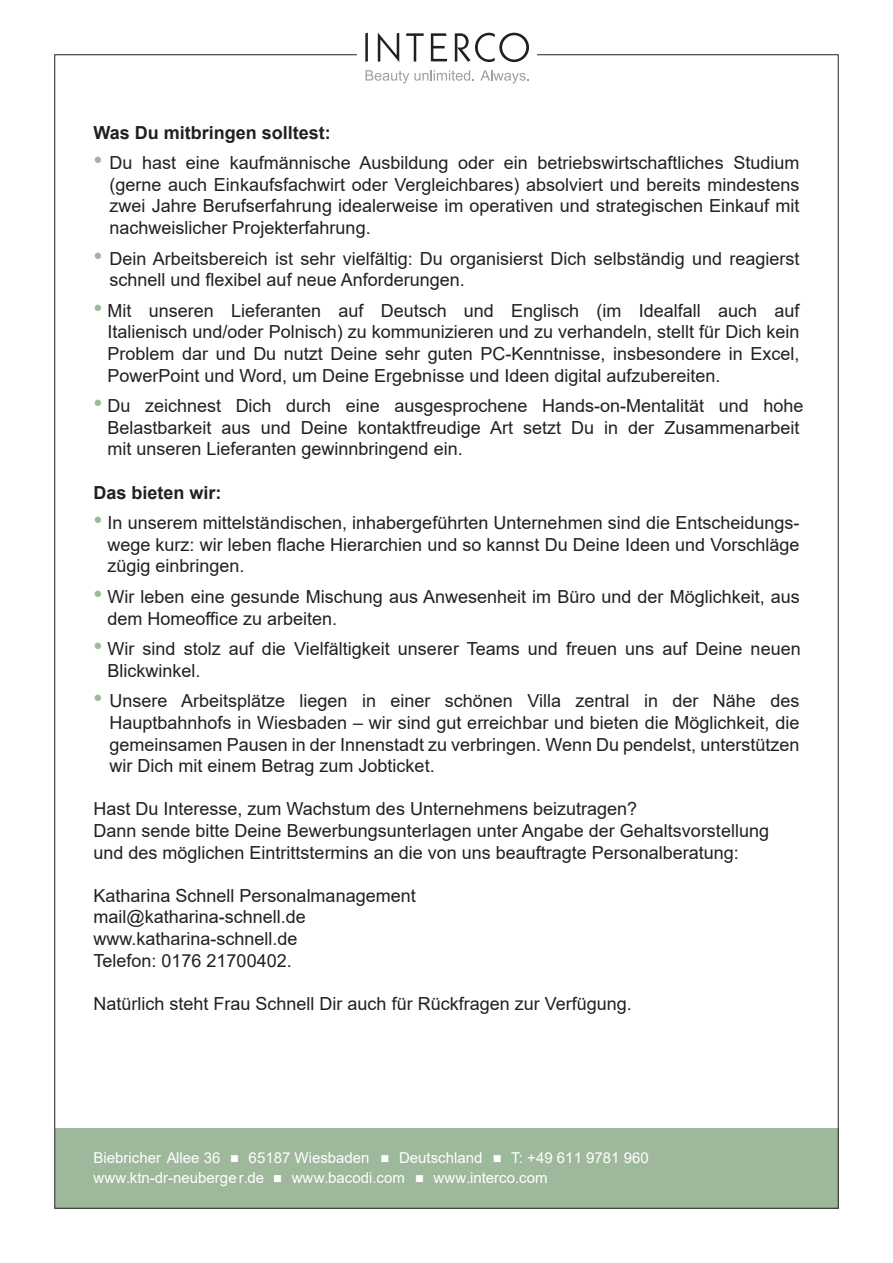
<style>
.page{position:relative;width:893px;height:1263px;background:#fff}
.page>*{position:absolute;margin:0;border:0;box-sizing:border-box;transform-origin:0 0}
.t1{font:18px/21.6px "Arial";color:#231f20}
.t2{font:700 18px "Arial";color:#231f20}
.t3{font:15px/19.5px "Arial";color:#fff}
.s1{font-size:25.5px;color:#9eb89c}
</style>
<div class="page">
<div style="left:55px;top:1128px;width:783px;height:80px;background:#9eb89c"></div>
<svg style="left:365px;top:33px;width:164px;height:29px"></svg>
<svg style="left:366px;top:70px;width:108px;height:14px"></svg>
<svg style="left:480px;top:70px;width:49px;height:14px"></svg>
<p class="t2" style="left:94px;top:120px;width:239px">Was Du mitbringen solltest:</p>
<p class="t1" style="left:110px;top:152px;width:691px;text-align:justify;text-indent:-16px"><span class="s1">•</span> Du hast eine kaufmännische Ausbildung oder ein betriebswirtschaftliches Studium (gerne auch Einkaufsfachwirt oder Vergleichbares) absolviert und bereits mindestens zwei Jahre Berufserfahrung idealerweise im operativen und strategischen Einkauf mit nachweislicher Projekterfahrung.</p>
<p class="t1" style="left:110px;top:247px;width:691px;text-indent:-16px"><span class="s1">•</span> Dein Arbeitsbereich ist sehr vielfältig: Du organisierst Dich selbständig und reagierst schnell und flexibel auf neue Anforderungen.</p>
<p class="t1" style="left:107px;top:300px;width:693px;text-align:justify;text-indent:-14px"><span class="s1">•</span> Mit unseren Lieferanten auf Deutsch und Englisch (im Idealfall auch auf Italienisch und/oder Polnisch) zu kommunizieren und zu verhandeln, stellt für Dich kein Problem dar und Du nutzt Deine sehr guten PC-Kenntnisse, insbesondere in Excel, PowerPoint und Word, um Deine Ergebnisse und Ideen digital aufzubereiten.</p>
<p class="t1" style="left:107px;top:395px;width:697px;text-indent:-14px"><span class="s1">•</span> Du zeichnest Dich durch eine ausgesprochene Hands-on-Mentalität und hohe<br>Belastbarkeit aus und Deine kontaktfreudige Art setzt Du in der Zusammenarbeit mit unseren Lieferanten gewinnbringend ein.</p>
<p class="t2" style="left:94px;top:480px;width:130px">Das bieten wir:</p>
<p class="t1" style="left:107px;top:512px;width:693px;text-align:justify;text-indent:-14px"><span class="s1">•</span> In unserem mittelständischen, inhabergeführten Unternehmen sind die Entscheidungs&shy;wege kurz: wir leben flache Hierarchien und so kannst Du Deine Ideen und Vorschläge zügig einbringen.</p>
<p class="t1" style="left:107px;top:586px;width:694px;text-indent:-14px"><span class="s1">•</span> Wir leben eine gesunde Mischung aus Anwesenheit im Büro und der Möglichkeit, aus dem Homeoffice zu arbeiten.</p>
<p class="t1" style="left:107px;top:638px;width:695px;text-indent:-14px"><span class="s1">•</span> Wir sind stolz auf die Vielfältigkeit unserer Teams und freuen uns auf Deine neuen<br>Blickwinkel.</p>
<p class="t1" style="left:110px;top:690px;width:691px;text-align:justify;text-indent:-16px"><span class="s1">•</span> Unsere Arbeitsplätze liegen in einer schönen Villa zentral in der Nähe des Hauptbahnhofs in Wiesbaden – wir sind gut erreichbar und bieten die Möglichkeit, die gemeinsamen Pausen in der Innenstadt zu verbringen. Wenn Du pendelst, unterstützen wir Dich mit einem Betrag zum Jobticket.</p>
<p class="t1" style="left:94px;top:798px;width:677px">Hast Du Interesse, zum Wachstum des Unternehmens beizutragen?<br>Dann sende bitte Deine Bewerbungsunterlagen unter Angabe der Gehaltsvorstellung und des möglichen Eintrittstermins an die von uns beauftragte Personalberatung:</p>
<p class="t1" style="left:94px;top:885px;width:324px">Katharina Schnell Personalmanagement mail@katharina-schnell.de www.katharina-schnell.de<br>Telefon: 0176 21700402.</p>
<p class="t1" style="left:94px;top:993px;width:540px">Natürlich steht Frau Schnell Dir auch für Rückfragen zur Verfügung.</p>
<p class="t3" style="left:93px;top:1148px;width:557px">Biebricher Allee 36 ■ 65187 Wiesbaden ■ Deutschland ■ T: +49 611 9781 960 www.ktn-dr-neuberge r.de ■ www.bacodi.com ■ www.interco.com</p>
</div>
